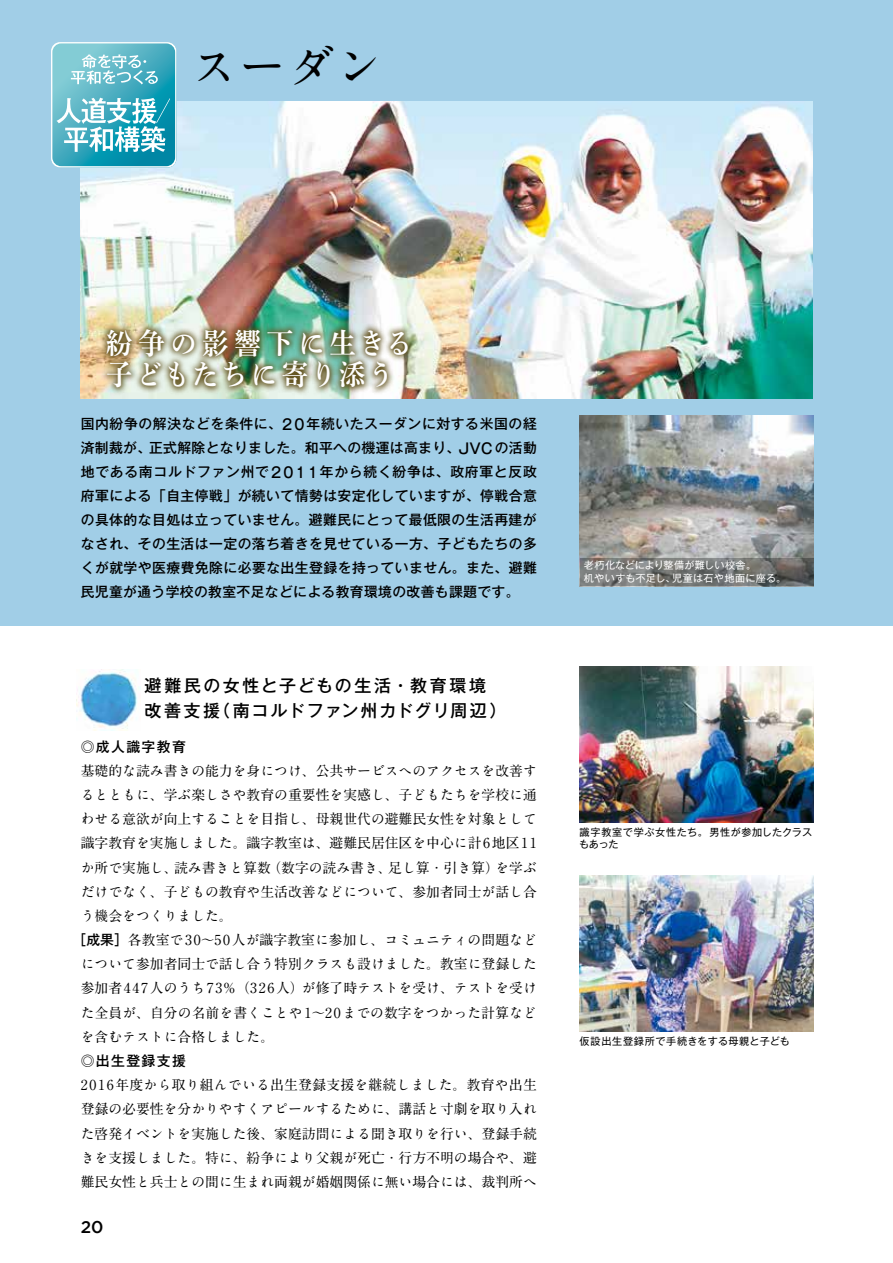
<style>
.page{position:relative;width:893px;height:1263px;background:#fff}
.page>*{position:absolute;margin:0;border:0;box-sizing:border-box;transform-origin:0 0}
.t1{font:700 46.8px "A1 Mincho Std";color:#000}
.t2{font:28.65px/32px "Shuei Min Pro B";letter-spacing:.13em;color:#fff;scale:.92 1}
.t3{font:500 16.95px/24.2px "Gothic MB101 Pr 6 N";letter-spacing:.115em;color:#000}
.t4{font:500 16.95px "Gotham";color:#000}
.t5{font:700 13.8px/24.2px "A1 Mincho Std";color:#000;text-align:justify}
.t6{font:500 13.8px/23.9px "Gothic MB101 Pr 6 N";letter-spacing:.025em;color:#000;text-align:justify}
.t7{font:10.05px/12.8px "Gothic MB101 Pr 6 N";letter-spacing:.06em;color:#000}
.t8{font:10.05px/12.8px "Gothic MB101 Pr 6 N";letter-spacing:.03em;color:#fff}
.s1{font-size:14.7px}
.s2{font-family:"Gothic MB101 Pr 6 N";font-weight:500}
</style>
<div class="page">
<div style="left:0;top:0;width:893px;height:625px;background:#a1cee7"></div>
<img style="left:81px;top:101px;width:731px;height:298px">
<img style="left:99px;top:321px;width:316px;height:75px">
<img style="left:580px;top:667px;width:233px;height:156px">
<img style="left:580px;top:876px;width:233px;height:156px">
<img style="left:580px;top:416px;width:233px;height:170px">
<svg style="left:580px;top:558px;width:233px;height:27px;background:#717271"></svg>
<img style="left:77px;top:669px;width:64px;height:62px">
<svg style="left:51px;top:42px;width:125px;height:126px;background:#6abdcc"></svg>
<h1 class="t1" style="left:191px;top:29px;width:192px">スーダン</h1>
<h2 class="t2" style="left:106px;top:325px;width:334px">紛争の影響下に生きる子どもたちに寄り添う</h2>
<p class="t6" style="left:81px;top:411px;width:458px">国内紛争の解決などを条件に、<span class="s1">20</span>年続いたスーダンに対する米国の経済制裁が、正式解除となりました。和平への機運は高まり、<span class="s1">JVC</span>の活動地である南コルドファン州で<span class="s1">2011</span> 年から続く紛争は、政府軍と反政府軍による「自主停戦」が続いて情勢は安定化していますが、停戦合意の具体的な目処は立っていません。避難民にとって最低限の生活再建がなされ、その生活は一定の落ち着きを見せている一方、子どもたちの多くが就学や医療費免除に必要な出生登録を持っていません。また、避難民児童が通う学校の教室不足などによる教育環境の改善も課題です。</p>
<p class="t3" style="left:145px;top:673px;width:363px">避難民の女性と子どもの生活・教育環境改善支援（南コルドファン州カドグリ周辺）</p>
<p class="t6" style="left:81px;top:734px;width:107px">◎成人識字教育</p>
<p class="t5" style="left:81px;top:757px;width:458px">基礎的な読み書きの能力を身につけ、公共サービスへのアクセスを改善す</p>
<p class="t5" style="left:81px;top:781px;width:458px">るとともに、学ぶ楽しさや教育の重要性を実感し、子どもたちを学校に通</p>
<p class="t5" style="left:81px;top:805px;width:458px">わせる意欲が向上することを目指し、母親世代の避難民女性を対象として</p>
<p class="t5" style="left:81px;top:829px;width:458px">識字教育を実施しました。識字教室は、避難民居住区を中心に計6地区11</p>
<p class="t5" style="left:81px;top:853px;width:458px">か所で実施し、読み書きと算数（数字の読み書き、足し算・引き算）を学ぶ</p>
<p class="t5" style="left:81px;top:877px;width:458px">だけでなく、子どもの教育や生活改善などについて、参加者同士が話し合</p>
<p class="t5" style="left:81px;top:902px;width:154px">う機会をつくりました。</p>
<p class="t5" style="left:72px;top:926px;width:466px"><span class="s2">［成果］</span>各教室で30～50人が識字教室に参加し、コミュニティの問題など</p>
<p class="t5" style="left:81px;top:950px;width:458px">について参加者同士で話し合う特別クラスも設けました。教室に登録した</p>
<p class="t5" style="left:81px;top:974px;width:458px">参加者447人のうち73％（326人）が修了時テストを受け、テストを受け</p>
<p class="t5" style="left:81px;top:998px;width:457px">た全員が、自分の名前を書くことや1～20までの数字をつかった計算など</p>
<p class="t5" style="left:81px;top:1023px;width:195px">を含むテストに合格しました。</p>
<p class="t6" style="left:81px;top:1048px;width:107px">◎出生登録支援</p>
<p class="t5" style="left:81px;top:1071px;width:458px">2016年度から取り組んでいる出生登録支援を継続しました。教育や出生登録の必要性を分かりやすくアピールするために、講話と寸劇を取り入れた啓発イベントを実施した後、家庭訪問による聞き取りを行い、登録手続きを支援しました。特に、紛争により父親が死亡・行方不明の場合や、避難民女性と兵士との間に生まれ両親が婚姻関係に無い場合には、裁判所へ</p>
<p class="t4" style="left:81px;top:1217px;width:24px">20</p>
<p class="t8" style="left:584px;top:558px;width:204px">老朽化などにより整備が難しい校舎。<br>机やいすも不足し、児童は石や地面に座る。</p>
<p class="t7" style="left:579px;top:825px;width:235px">識字教室で学ぶ女性たち。男性が参加したクラスもあった</p>
<p class="t7" style="left:580px;top:1034px;width:212px">仮設出生登録所で手続きをする母親と子ども</p>
</div>
